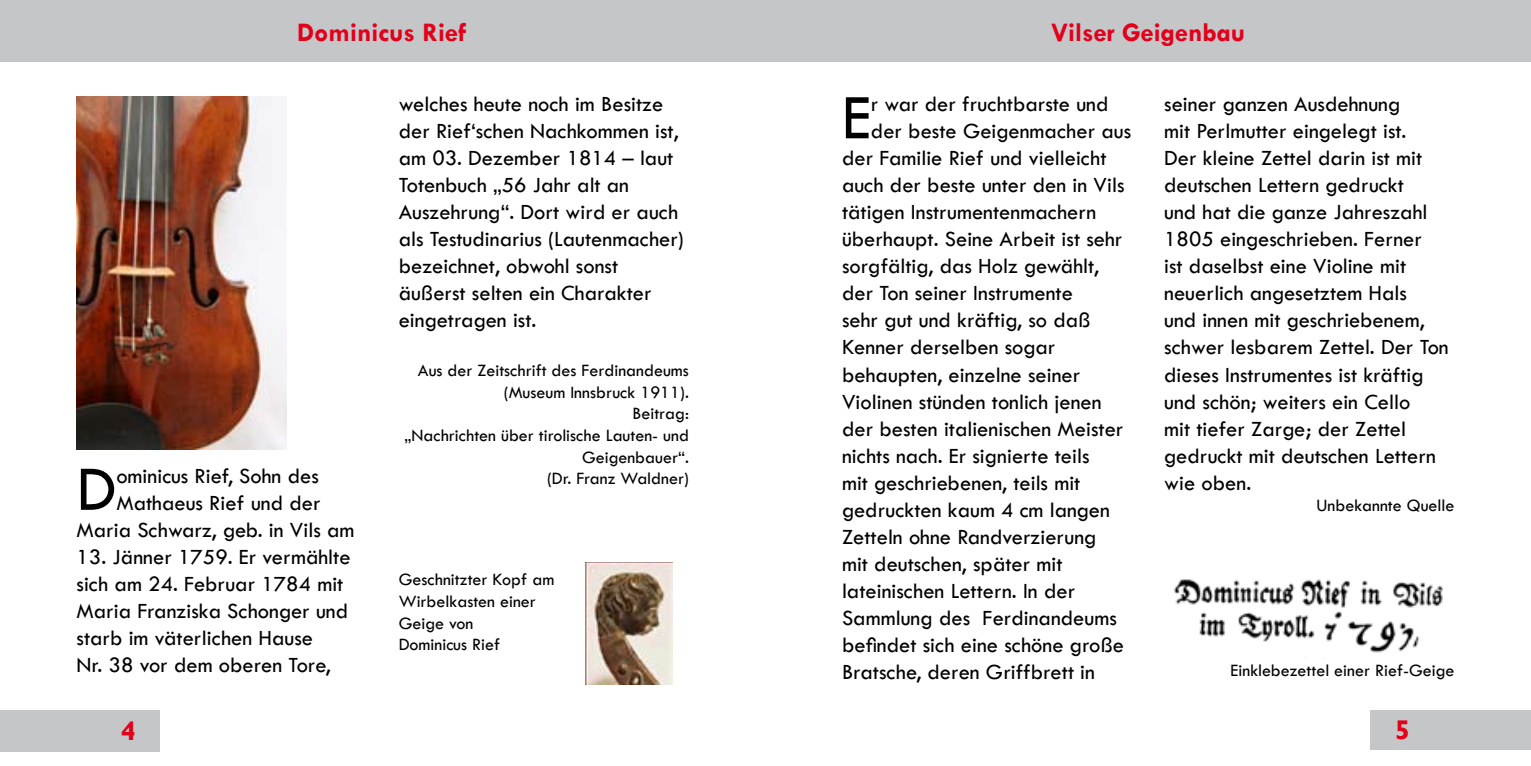
<style>
.page{position:relative;width:1531px;height:766px;background:#fff}
.page>*{position:absolute;margin:0;border:0;box-sizing:border-box;transform-origin:0 0}
.t1{font:65.92px "Tw Cen";color:#000}
.t2{font:700 27px "Tw Cen";color:#e2001a}
.t3{font:22.5px/27px "Tw Cen";color:#000}
.t4{font:18px/21.6px "Tw Cen";color:#000;text-align:right}
</style>
<div class="page">
<div style="left:0;top:0;width:765px;height:62px;background:#c5c6c8"></div>
<div style="left:0;top:710px;width:159px;height:41px;background:#c5c6c8"></div>
<div style="left:765px;top:0;width:766px;height:62px;background:#c5c6c8"></div>
<div style="left:1370px;top:710px;width:161px;height:39px;background:#c5c6c8"></div>
<img style="left:77px;top:97px;width:210px;height:352px">
<img style="left:1173px;top:579px;width:270px;height:74px">
<img style="left:585px;top:562px;width:87px;height:122px">
<p class="t2" style="left:297px;top:16px;width:171px">Dominicus Rief</p>
<p class="t2" style="left:1051px;top:16px;width:196px">Vilser Geigenbau</p>
<p class="t3" style="left:77px;top:462px;width:279px;text-align:center">ominicus Rief, Sohn des<br>Mathaeus Rief und der<br>Maria Schwarz, geb. in Vils am</p>
<p class="t3" style="left:77px;top:543px;width:276px">13. Jänner 1759. Er vermählte sich am 24. Februar 1784 mit<br>Maria Franziska Schonger und starb im väterlichen Hause<br>Nr. 38 vor dem oberen Tore,</p>
<h1 class="t1" style="left:77px;top:449px;width:41px">D</h1>
<p class="t3" style="left:399px;top:91px;width:287px">welches heute noch im Besitze der Rief‘schen Nachkommen ist, am 03. Dezember 1814 – laut<br>Totenbuch „56 Jahr alt an<br>Auszehrung“. Dort wird er auch als Testudinarius (Lautenmacher) bezeichnet, obwohl sonst äußerst selten ein Charakter eingetragen ist.</p>
<p class="t4" style="left:404px;top:359px;width:286px">Aus der Zeitschrift des Ferdinandeums (Museum Innsbruck 1911).<br>Beitrag:<br>„Nachrichten über tirolische Lauten- und<br>Geigenbauer“.<br>(Dr. Franz Waldner)</p>
<p class="t4" style="left:399px;top:568px;width:157px;text-align:left">Geschnitzter Kopf am<br>Wirbelkasten einer<br>Geige von<br>Dominicus Rief</p>
<h1 class="t1" style="left:842px;top:78px;width:30px">E</h1>
<p class="t3" style="left:871px;top:91px;width:239px">r war der fruchtbarste und</p>
<p class="t3" style="left:871px;top:118px;width:262px">der beste Geigenmacher aus</p>
<p class="t3" style="left:842px;top:145px;width:266px">der Familie Rief und vielleicht</p>
<p class="t3" style="left:842px;top:172px;width:284px">auch der beste unter den in Vils</p>
<p class="t3" style="left:842px;top:199px;width:256px">tätigen Instrumentenmachern</p>
<p class="t3" style="left:842px;top:226px;width:282px">überhaupt. Seine Arbeit ist sehr</p>
<p class="t3" style="left:842px;top:253px;width:259px">sorgfältig, das Holz gewählt,</p>
<p class="t3" style="left:842px;top:280px;width:232px">der Ton seiner Instrumente</p>
<p class="t3" style="left:842px;top:307px;width:250px">sehr gut und kräftig, so daß</p>
<p class="t3" style="left:842px;top:334px;width:215px">Kenner derselben sogar</p>
<p class="t3" style="left:842px;top:361px;width:240px">behaupten, einzelne seiner</p>
<p class="t3" style="left:842px;top:388px;width:261px">Violinen stünden tonlich jenen</p>
<p class="t3" style="left:842px;top:415px;width:283px">der besten italienischen Meister</p>
<p class="t3" style="left:842px;top:442px;width:249px">nichts nach. Er signierte teils</p>
<p class="t3" style="left:842px;top:469px;width:240px">mit geschriebenen, teils mit</p>
<p class="t3" style="left:842px;top:496px;width:269px">gedruckten kaum 4 cm langen</p>
<p class="t3" style="left:842px;top:523px;width:256px">Zetteln ohne Randverzierung</p>
<p class="t3" style="left:842px;top:550px;width:222px">mit deutschen, später mit</p>
<p class="t3" style="left:842px;top:577px;width:235px">lateinischen Lettern. In der</p>
<p class="t3" style="left:842px;top:604px;width:276px">Sammlung des Ferdinandeums</p>
<p class="t3" style="left:842px;top:631px;width:284px">befindet sich eine schöne große</p>
<p class="t3" style="left:842px;top:658px;width:255px">Bratsche, deren Griffbrett in</p>
<p class="t3" style="left:1164px;top:91px;width:286px">seiner ganzen Ausdehnung<br>mit Perlmutter eingelegt ist.<br>Der kleine Zettel darin ist mit deutschen Lettern gedruckt<br>und hat die ganze Jahreszahl<br>1805 eingeschrieben. Ferner<br>ist daselbst eine Violine mit neuerlich angesetztem Hals<br>und innen mit geschriebenem, schwer lesbarem Zettel. Der Ton dieses Instrumentes ist kräftig und schön; weiters ein Cello<br>mit tiefer Zarge; der Zettel gedruckt mit deutschen Lettern wie oben.</p>
<p class="t4" style="left:1316px;top:494px;width:139px">Unbekannte Quelle</p>
<p class="t4" style="left:1230px;top:659px;width:225px">Einklebezettel einer Rief-Geige</p>
</div>
